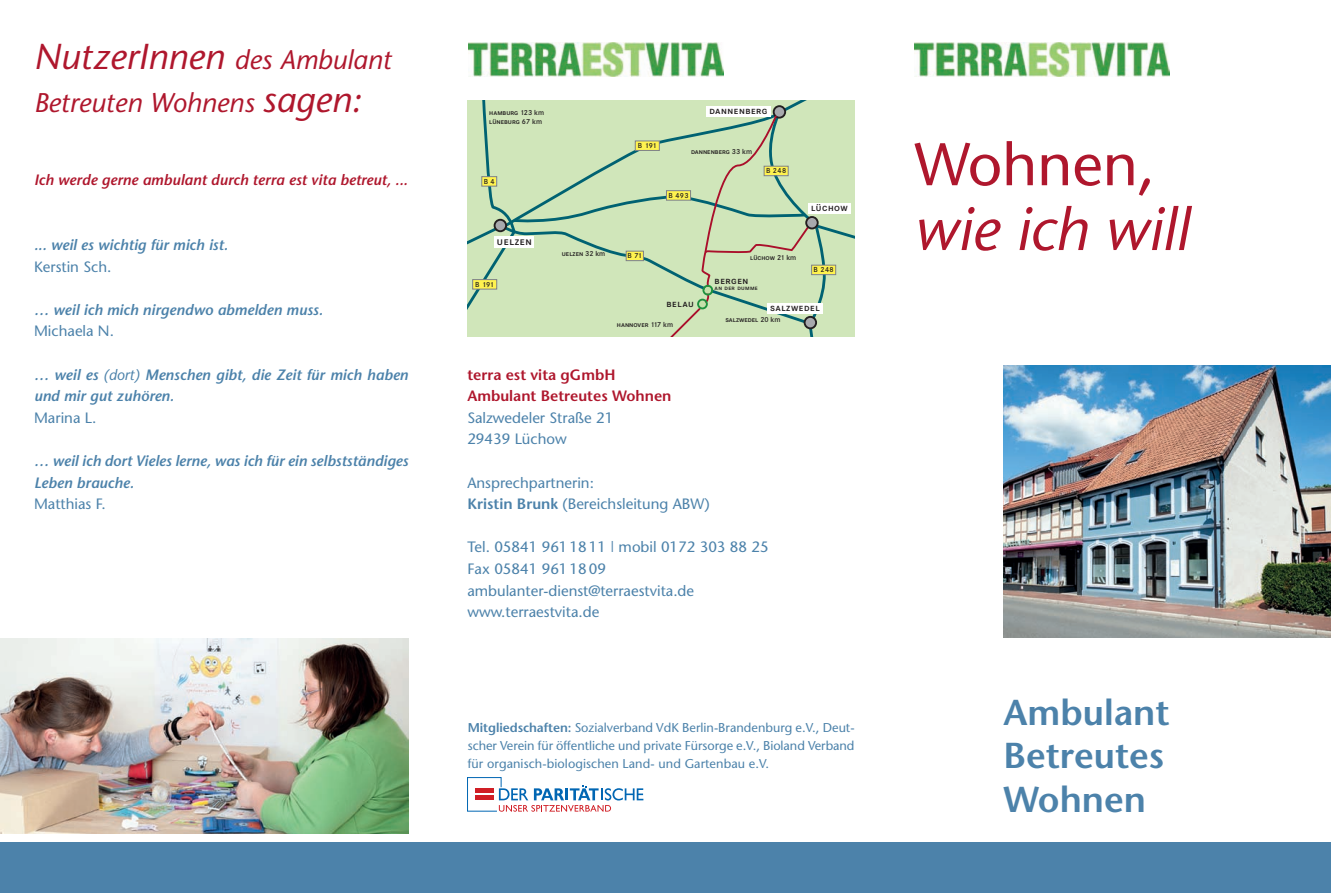
<style>
.page{position:relative;width:1331px;height:893px;background:#fff}
.page>*{position:absolute;margin:0;border:0;box-sizing:border-box;transform-origin:0 0}
.t1{font:italic 60px "Stone Sans";color:#af172d}
.t2{font:60px "Stone Sans";color:#af172d}
.t3{font:600 36px/43.2px "Stone Sans";color:#4c82aa}
.t4{font:italic 36px "Stone Sans";color:#af172d}
.t5{font:italic 27px "Stone Sans";color:#af172d}
.t6{font:15px/21.6px "Stone Sans";color:#4c82aa}
.t7{font:italic 600 15px/21.6px "Stone Sans";color:#4c82aa}
.t8{font:italic 600 15px "Stone Sans";color:#af172d}
.t9{font:600 15px/21.6px "Stone Sans";color:#af172d}
.t10{font:12.75px/18px "Stone Sans";letter-spacing:.005em;color:#4c82aa;text-align:justify}
.t11{font:600 11.4px "Corporate SSC";letter-spacing:.05em;color:#231f20}
.t12{font:600 10.35px "Corporate SSC";letter-spacing:.05em;color:#231f20}
.t13{font:600 7.5px/9px "Corporate SSC";color:#231f20}
.t14{font:600 7.5px "Corporate S";letter-spacing:.05em;color:#231f20}
.t15{font:600 6.6px "Corporate SSC";letter-spacing:.05em;color:#231f20}
.s1{font-size:27px}
.s2{font-size:36px}
.s3{font-weight:400}
.s4{font-family:"Corporate S"}
.s5{font-weight:600}
</style>
<div class="page">
<div style="left:0;top:842px;width:1331px;height:51px;background:#4c82aa"></div>
<img style="left:468px;top:42px;width:255px;height:35px">
<img style="left:914px;top:42px;width:256px;height:35px">
<img style="left:1003px;top:366px;width:328px;height:272px">
<img style="left:0;top:638px;width:408px;height:195px">
<svg style="left:467px;top:777px;width:176px;height:35px"></svg>
<svg style="left:468px;top:101px;width:387px;height:235px;background:#c8dfb5"></svg>
<h2 class="t4" style="left:34px;top:42px;width:359px">NutzerInnen <span class="s1">des Ambulant</span></h2>
<h3 class="t5" style="left:34px;top:92px;width:329px">Betreuten Wohnens <span class="s2">sagen:</span></h3>
<p class="t8" style="left:34px;top:174px;width:375px">Ich werde gerne ambulant durch terra est vita betreut, ...</p>
<p class="t7" style="left:34px;top:236px;width:195px">... weil es wichtig für mich ist.</p>
<p class="t6" style="left:34px;top:257px;width:79px">Kerstin Sch.</p>
<p class="t7" style="left:34px;top:300px;width:290px">… weil ich mich nirgendwo abmelden muss.</p>
<p class="t6" style="left:34px;top:322px;width:81px">Michaela N.</p>
<p class="t7" style="left:34px;top:365px;width:376px">… weil es <span class="s3">(dort)</span> Menschen gibt, die Zeit für mich haben und mir gut zuhören.</p>
<p class="t6" style="left:34px;top:408px;width:64px">Marina L.</p>
<p class="t7" style="left:34px;top:452px;width:376px">… weil ich dort Vieles lerne, was ich für ein selbstständiges<br>Leben brauche.</p>
<p class="t6" style="left:34px;top:495px;width:73px">Matthias F.</p>
<p class="t13" style="left:489px;top:108px;width:56px">hamburg <span class="s4">123 km </span>lüneburg <span class="s4">67 km</span></p>
<p class="t14" style="left:484px;top:177px;width:13px">B 4</p>
<p class="t11" style="left:497px;top:234px;width:36px">uelzen</p>
<p class="t14" style="left:475px;top:280px;width:20px">B 191</p>
<p class="t14" style="left:638px;top:141px;width:20px">B 191</p>
<p class="t12" style="left:709px;top:105px;width:60px">dannenberg</p>
<p class="t13" style="left:691px;top:147px;width:63px">dannenberg <span class="s4">33 km</span></p>
<p class="t14" style="left:668px;top:191px;width:22px">B 493</p>
<p class="t14" style="left:766px;top:166px;width:22px">B 248</p>
<p class="t12" style="left:811px;top:202px;width:38px">lüchow</p>
<p class="t13" style="left:562px;top:249px;width:45px">uelzen <span class="s4">32 km</span></p>
<p class="t14" style="left:627px;top:251px;width:16px">B 71</p>
<p class="t12" style="left:666px;top:297px;width:29px">belau</p>
<p class="t13" style="left:617px;top:320px;width:58px">hannover <span class="s4">117 km</span></p>
<p class="t13" style="left:750px;top:253px;width:48px">lüchow <span class="s4">21 km</span></p>
<p class="t12" style="left:715px;top:274px;width:35px">bergen</p>
<p class="t15" style="left:715px;top:283px;width:45px">an der dumme</p>
<p class="t14" style="left:813px;top:265px;width:22px">B 248</p>
<p class="t12" style="left:770px;top:301px;width:51px">salzwedel</p>
<p class="t13" style="left:725px;top:315px;width:57px">salzwedel <span class="s4">20 km</span></p>
<p class="t9" style="left:467px;top:365px;width:206px">terra est vita gGmbH<br>Ambulant Betreutes Wohnen</p>
<p class="t6" style="left:467px;top:408px;width:148px">Salzwedeler Straße 21<br>29439 Lüchow</p>
<p class="t6" style="left:467px;top:473px;width:244px">Ansprechpartnerin:<br><span class="s5">Kristin Brunk</span> (Bereichsleitung ABW)</p>
<p class="t6" style="left:467px;top:538px;width:303px">Tel. 05841 96118 11 | mobil 0172 303 88 25<br>Fax 05841 96118 09 ambulanter-dienst@terraestvita.de www.terraestvita.de</p>
<p class="t10" style="left:468px;top:720px;width:388px"><span class="s5">Mitgliedschaften:</span> Sozialverband VdK Berlin-Brandenburg e.V., Deut&shy;scher Verein für öffentliche und private Fürsorge e.V., Bioland Verband für organisch-biologischen Land- und Gartenbau e.V.</p>
<h1 class="t2" style="left:914px;top:141px;width:242px">Wohnen,</h1>
<h1 class="t1" style="left:914px;top:206px;width:276px">wie ich will</h1>
<h2 class="t3" style="left:1003px;top:695px;width:167px">Ambulant<br>Betreutes<br>Wohnen</h2>
</div>
